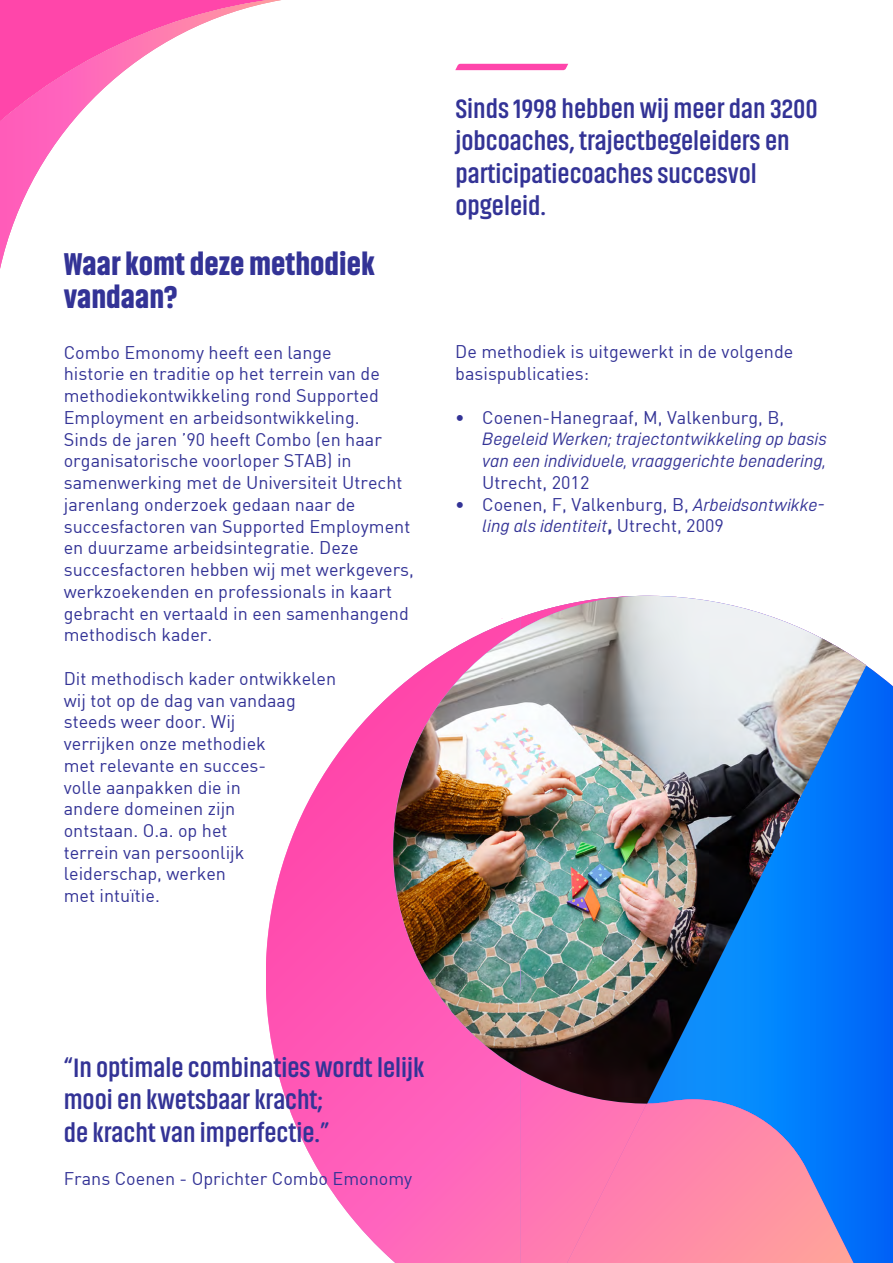
<style>
.page{position:relative;width:893px;height:1263px;background:#fff}
.page>*{position:absolute;margin:0;border:0;box-sizing:border-box;transform-origin:0 0}
.t1{font:900 31.5px/33px "Akhand";color:#333396}
.t2{font:700 27px/32.4px "Akhand";color:#333396}
.t3{font:18px/21.8px "DIN";color:#333396}
.t4{font:18px/21.8px "D DIN Italic";color:#333396}
.s1{font-family:"D DIN Italic"}
.s2{font-family:"DIN Bold"}
.s3{font-family:"DIN"}
</style>
<div class="page">
<svg style="left:0;top:0;width:281px;height:269px"></svg>
<svg style="left:455px;top:64px;width:113px;height:6px"></svg>
<div style="left:866px;top:665px;width:27px;height:598px;background:#0065f7"></div>
<div style="left:853px;top:1103px;width:13px;height:160px;background:#006cf9"></div>
<svg style="left:647px;top:1103px;width:206px;height:160px;background:#c888b8"></svg>
<svg style="left:266px;top:692px;width:254px;height:571px"></svg>
<svg style="left:520px;top:1103px;width:127px;height:160px;background:#fe78b2"></svg>
<img style="left:393px;top:596px;width:473px;height:507px">
<h1 class="t1" style="left:64px;top:248px;width:312px">Waar komt deze methodiek vandaan?</h1>
<p class="t3" style="left:64px;top:341px;width:352px">Combo Emonomy heeft een lange<br>historie en traditie op het terrein van de methodiekontwikkeling rond Supported Employment en arbeidsontwikkeling.<br>Sinds de jaren ’90 heeft Combo (en haar organisatorische voorloper STAB) in samenwerking met de Universiteit Utrecht jarenlang onderzoek gedaan naar de succesfactoren van Supported Employment en duurzame arbeidsintegratie. Deze succesfactoren hebben wij met werkgevers, werkzoekenden en professionals in kaart gebracht en vertaald in een samenhangend methodisch kader.</p>
<p class="t3" style="left:64px;top:667px;width:274px">Dit methodisch kader ontwikkelen wij tot op de dag van vandaag steeds weer door. Wij<br>verrijken onze methodiek<br>met relevante en succes-<br>volle aanpakken die in<br>andere domeinen zijn<br>ontstaan. O.a. op het<br>terrein van persoonlijk leiderschap, werken<br>met intuïtie.</p>
<h2 class="t2" style="left:455px;top:92px;width:364px">Sinds 1998 hebben wij meer dan 3200 jobcoaches, trajectbegeleiders en participatiecoaches succesvol opgeleid.</h2>
<p class="t3" style="left:455px;top:341px;width:340px">De methodiek is uitgewerkt in de volgende basispublicaties:</p>
<p class="t3" style="left:455px;top:406px;width:330px">• Coenen-Hanegraaf, M, Valkenburg, B,</p>
<p class="t4" style="left:482px;top:428px;width:346px">Begeleid Werken; trajectontwikkeling op basis van een individuele, vraaggerichte benadering,</p>
<p class="t3" style="left:482px;top:471px;width:109px">Utrecht, 2012</p>
<p class="t3" style="left:455px;top:493px;width:371px">• Coenen, F, Valkenburg, B, <span class="s1">Arbeidsontwikke-</span></p>
<p class="t4" style="left:482px;top:515px;width:243px">ling als identiteit<span class="s2">,</span> <span class="s3">Utrecht, 2009</span></p>
<h2 class="t2" style="left:64px;top:1052px;width:362px">“In optimale combinaties wordt lelijk mooi en kwetsbaar kracht;<br>de kracht van imperfectie.”</h2>
<p class="t3" style="left:64px;top:1167px;width:350px">Frans Coenen - Oprichter Combo Emonomy</p>
</div>
